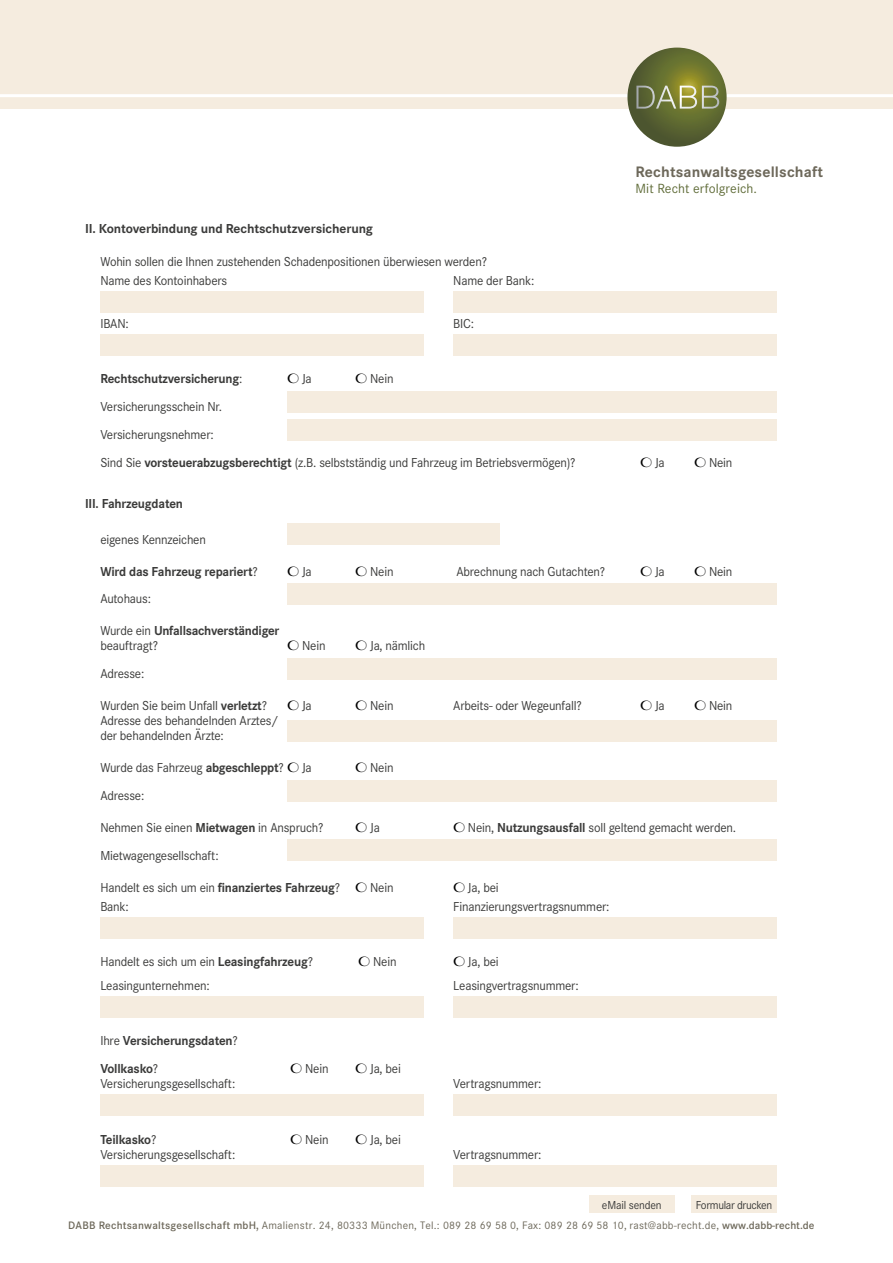
<style>
.page{position:relative;width:893px;height:1263px;background:#fff}
.page>*{position:absolute;margin:0;border:0;box-sizing:border-box;transform-origin:0 0}
.t1{font:700 15.75px "Corporate S";letter-spacing:.01em;color:#6d685a}
.t2{font:13.8px "Corporate S";letter-spacing:.005em;color:#616d3a}
.t3{font:13.5px/27.8px "Corporate S";letter-spacing:-.015em;color:#3b3b3a;scale:.96 1}
.t4{font:700 13.5px/15px "Corporate S";letter-spacing:-.015em;color:#3b3b3a;scale:.96 1}
.t5{font:700 13.5px "Corporate S";letter-spacing:-.015em;color:#3b3b3a}
.t6{font:12px "Corporate S";letter-spacing:-.025em;color:#3b3b3a;scale:.96 1}
.t7{font:11.25px "Corporate S";letter-spacing:.02em;color:#6d685a}
.s1{font-weight:400}
.s2{font-weight:700}
.s3{font-weight:600}
</style>
<div class="page">
<div style="left:0;top:0;width:893px;height:108px;background:#f5ecdf"></div>
<hr style="left:0;top:94px;width:893px;height:3px;background:#fff">
<svg style="left:627px;top:48px;width:100px;height:99px;background:#636c33"></svg>
<svg style="left:636px;top:86px;width:83px;height:23px;background:#8f935e"></svg>
<div style="left:100px;top:292px;width:323px;height:21px;background:#f5ecdf"></div>
<div style="left:453px;top:292px;width:323px;height:21px;background:#f5ecdf"></div>
<div style="left:100px;top:334px;width:323px;height:22px;background:#f5ecdf"></div>
<div style="left:453px;top:334px;width:323px;height:22px;background:#f5ecdf"></div>
<div style="left:287px;top:391px;width:489px;height:22px;background:#f5ecdf"></div>
<div style="left:287px;top:419px;width:489px;height:21px;background:#f5ecdf"></div>
<div style="left:287px;top:524px;width:213px;height:21px;background:#f5ecdf"></div>
<div style="left:287px;top:583px;width:489px;height:22px;background:#f5ecdf"></div>
<div style="left:287px;top:658px;width:489px;height:21px;background:#f5ecdf"></div>
<div style="left:287px;top:720px;width:489px;height:21px;background:#f5ecdf"></div>
<div style="left:287px;top:780px;width:489px;height:21px;background:#f5ecdf"></div>
<div style="left:287px;top:840px;width:489px;height:21px;background:#f5ecdf"></div>
<div style="left:100px;top:917px;width:323px;height:22px;background:#f5ecdf"></div>
<div style="left:453px;top:917px;width:323px;height:22px;background:#f5ecdf"></div>
<div style="left:100px;top:996px;width:323px;height:22px;background:#f5ecdf"></div>
<div style="left:453px;top:996px;width:323px;height:22px;background:#f5ecdf"></div>
<div style="left:100px;top:1095px;width:323px;height:21px;background:#f5ecdf"></div>
<div style="left:453px;top:1095px;width:323px;height:21px;background:#f5ecdf"></div>
<div style="left:100px;top:1165px;width:323px;height:21px;background:#f5ecdf"></div>
<div style="left:453px;top:1165px;width:323px;height:21px;background:#f5ecdf"></div>
<div style="left:589px;top:1195px;width:85px;height:17px;background:#f5ecdf"></div>
<div style="left:691px;top:1195px;width:85px;height:17px;background:#f5ecdf"></div>
<p class="t5" style="left:85px;top:220px;width:289px">II. Kontoverbindung und Rechtschutzversicherung</p>
<p class="t3" style="left:100px;top:252px;width:404px;line-height:19.2px">Wohin sollen die Ihnen zustehenden Schadenpositionen überwiesen werden?<br>Name des Kontoinhabers</p>
<p class="t3" style="left:453px;top:267px;width:86px">Name der Bank:</p>
<p class="t3" style="left:453px;top:310px;width:23px">BIC:</p>
<p class="t4" style="left:100px;top:372px;width:149px">Rechtschutzversicherung<span class="s1">:</span></p>
<p class="t3" style="left:302px;top:365px;width:12px">Ja</p>
<p class="t3" style="left:370px;top:365px;width:26px">Nein</p>
<p class="t3" style="left:100px;top:393px;width:497px">Versicherungsschein Nr.<br>Versicherungsnehmer:<br>Sind Sie <span class="s2">vorsteuerabzugsberechtigt</span> (z.B. selbstständig und Fahrzeug im Betriebsvermögen)?</p>
<p class="t4" style="left:85px;top:496px;width:103px">III. Fahrzeugdaten</p>
<p class="t1" style="left:636px;top:162px;width:189px">Rechtsanwaltsgesellschaft</p>
<p class="t2" style="left:636px;top:181px;width:123px">Mit Recht erfolgreich.</p>
<p class="t3" style="left:655px;top:448px;width:12px">Ja</p>
<p class="t3" style="left:709px;top:448px;width:26px">Nein</p>
<p class="t3" style="left:100px;top:525px;width:111px">eigenes Kennzeichen</p>
<p class="t4" style="left:100px;top:564px;width:166px">Wird das Fahrzeug repariert<span class="s1">?</span></p>
<p class="t3" style="left:302px;top:557px;width:12px">Ja</p>
<p class="t3" style="left:370px;top:557px;width:26px">Nein</p>
<p class="t3" style="left:456px;top:557px;width:157px">Abrechnung nach Gutachten?</p>
<p class="t3" style="left:655px;top:557px;width:12px">Ja</p>
<p class="t3" style="left:709px;top:557px;width:26px">Nein</p>
<p class="t3" style="left:100px;top:585px;width:54px">Autohaus:</p>
<p class="t4" style="left:100px;top:623px;width:188px"><span class="s1">Wurde ein</span> Unfallsachverständiger <span class="s1">beauftragt?</span></p>
<p class="t3" style="left:302px;top:632px;width:26px">Nein</p>
<p class="t3" style="left:370px;top:632px;width:59px">Ja, nämlich</p>
<p class="t3" style="left:100px;top:660px;width:47px">Adresse:</p>
<p class="t3" style="left:100px;top:692px;width:175px">Wurden Sie beim Unfall <span class="s2">verletzt</span>?</p>
<p class="t3" style="left:302px;top:692px;width:12px">Ja</p>
<p class="t3" style="left:370px;top:692px;width:26px">Nein</p>
<p class="t3" style="left:453px;top:692px;width:135px">Arbeits- oder Wegeunfall?</p>
<p class="t3" style="left:655px;top:692px;width:12px">Ja</p>
<p class="t3" style="left:709px;top:692px;width:26px">Nein</p>
<p class="t3" style="left:100px;top:713px;width:187px;line-height:15px">Adresse des behandelnden Arztes/ der behandelnden Ärzte:</p>
<p class="t3" style="left:100px;top:754px;width:192px">Wurde das Fahrzeug <span class="s2">abgeschleppt</span>?</p>
<p class="t3" style="left:302px;top:754px;width:12px">Ja</p>
<p class="t3" style="left:370px;top:754px;width:26px">Nein</p>
<p class="t3" style="left:100px;top:781px;width:47px">Adresse:</p>
<p class="t3" style="left:100px;top:813px;width:234px">Nehmen Sie einen <span class="s2">Mietwagen</span> in Anspruch?</p>
<p class="t3" style="left:370px;top:813px;width:12px">Ja</p>
<p class="t3" style="left:468px;top:813px;width:281px">Nein, <span class="s2">Nutzungsausfall</span> soll geltend gemacht werden.</p>
<p class="t3" style="left:100px;top:841px;width:125px">Mietwagengesellschaft:</p>
<p class="t4" style="left:100px;top:880px;width:251px"><span class="s1">Handelt es sich um ein</span> finanziertes Fahrzeug<span class="s1">?</span></p>
<p class="t3" style="left:370px;top:873px;width:26px">Nein</p>
<p class="t3" style="left:468px;top:873px;width:34px">Ja, bei</p>
<p class="t3" style="left:100px;top:893px;width:31px">Bank:</p>
<p class="t3" style="left:453px;top:893px;width:164px">Finanzierungsvertragsnummer:</p>
<p class="t3" style="left:100px;top:948px;width:223px">Handelt es sich um ein <span class="s2">Leasingfahrzeug</span>?</p>
<p class="t3" style="left:373px;top:948px;width:26px">Nein</p>
<p class="t3" style="left:468px;top:948px;width:34px">Ja, bei</p>
<p class="t3" style="left:100px;top:972px;width:115px">Leasingunternehmen:</p>
<p class="t3" style="left:453px;top:972px;width:132px">Leasingvertragsnummer:</p>
<p class="t4" style="left:100px;top:1027px;width:145px;line-height:27.8px"><span class="s1">Ihre</span> Versicherungsdaten<span class="s1">?<br></span>Vollkasko<span class="s1">?</span></p>
<p class="t3" style="left:305px;top:1055px;width:26px">Nein</p>
<p class="t3" style="left:370px;top:1055px;width:34px">Ja, bei</p>
<p class="t3" style="left:100px;top:1070px;width:142px">Versicherungsgesellschaft:</p>
<p class="t3" style="left:453px;top:1070px;width:93px">Vertragsnummer:</p>
<p class="t4" style="left:100px;top:1132px;width:60px">Teilkasko<span class="s1">?</span></p>
<p class="t3" style="left:305px;top:1125px;width:26px">Nein</p>
<p class="t3" style="left:370px;top:1125px;width:34px">Ja, bei</p>
<p class="t3" style="left:100px;top:1140px;width:142px">Versicherungsgesellschaft:</p>
<p class="t3" style="left:453px;top:1140px;width:93px">Vertragsnummer:</p>
<p class="t6" style="left:602px;top:1198px;width:64px">eMail senden</p>
<p class="t6" style="left:696px;top:1198px;width:81px">Formular drucken</p>
<p class="t7" style="left:68px;top:1219px;width:748px"><span class="s3">DABB Rechtsanwaltsgesellschaft mbH,</span> Amalienstr. 24, 80333 München, Tel.: 089 28 69 58 0, Fax: 089 28 69 58 10, rast@abb-recht.de, <span class="s3">www.dabb-recht.de</span></p>
</div>
